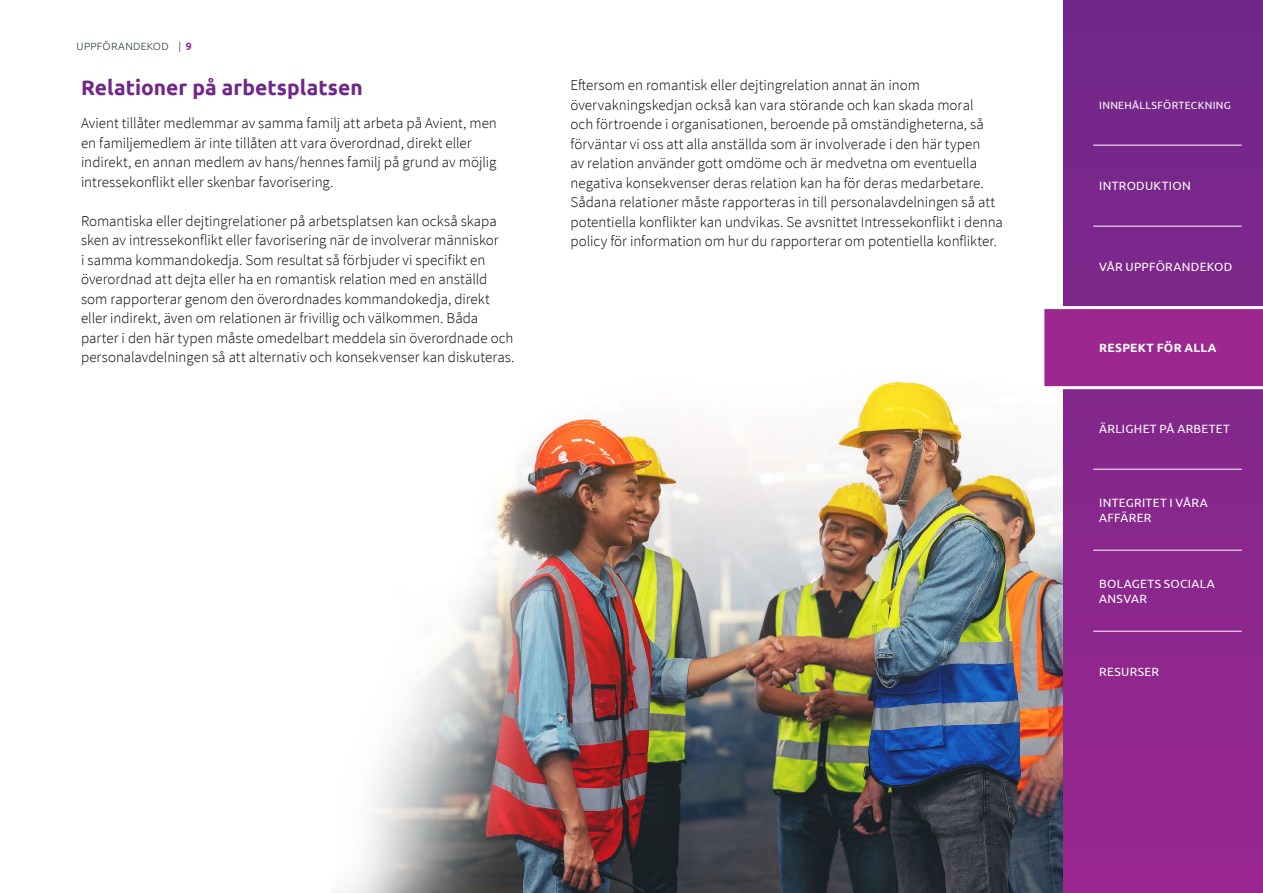
<style>
.page{position:relative;width:1263px;height:893px;background:#fff}
.page>*{position:absolute;margin:0;border:0;box-sizing:border-box;transform-origin:0 0}
.t1{font:700 21px "Ubuntu";color:#6f2789}
.t2{font:300 15px/19.5px "Source Sans Pro";color:#000}
.t3{font:12px/15px "Ubuntu";letter-spacing:.025em;color:#fff}
.t4{font:700 12px "Ubuntu";letter-spacing:.02em;color:#fff}
.t5{font:10.5px "Ubuntu";letter-spacing:.03em;color:#fff}
.t6{font:300 10.5px "Ubuntu";letter-spacing:.025em;color:#313d44}
.s1{font-weight:700;color:#9b278f}
</style>
<div class="page">
<div style="left:1063px;top:0;width:200px;height:893px;background:linear-gradient(to bottom,#70288a,#99278f)"></div>
<div style="left:1079px;top:306px;width:184px;height:83px;background:#9b278f"></div>
<hr style="left:1093px;top:145px;width:149px;height:1px;background:#fff">
<hr style="left:1093px;top:226px;width:149px;height:1px;background:#fff">
<hr style="left:1093px;top:307px;width:149px;height:1px;background:#fff">
<hr style="left:1093px;top:388px;width:149px;height:1px;background:#fff">
<hr style="left:1093px;top:469px;width:149px;height:1px;background:#fff">
<hr style="left:1093px;top:550px;width:149px;height:1px;background:#fff">
<hr style="left:1093px;top:631px;width:149px;height:1px;background:#fff">
<img style="left:340px;top:0;width:739px;height:893px">
<p class="t6" style="left:77px;top:40px;width:117px">UPPFÖRANDEKOD | <span class="s1">9</span></p>
<h1 class="t1" style="left:81px;top:75px;width:283px">Relationer på arbetsplatsen</h1>
<p class="t2" style="left:81px;top:113px;width:417px">Avient tillåter medlemmar av samma familj att arbeta på Avient, men en familjemedlem är inte tillåten att vara överordnad, direkt eller indirekt, en annan medlem av hans/hennes familj på grund av möjlig intressekonflikt eller skenbar favorisering.</p>
<p class="t2" style="left:81px;top:211px;width:435px">Romantiska eller dejtingrelationer på arbetsplatsen kan också skapa sken av intressekonflikt eller favorisering när de involverar människor<br>i samma kommandokedja. Som resultat så förbjuder vi specifikt en överordnad att dejta eller ha en romantisk relation med en anställd som rapporterar genom den överordnades kommandokedja, direkt eller indirekt, även om relationen är frivillig och välkommen. Båda parter i den här typen måste omedelbart meddela sin överordnade och personalavdelningen så att alternativ och konsekvenser kan diskuteras.</p>
<p class="t2" style="left:570px;top:75px;width:434px">Eftersom en romantisk eller dejtingrelation annat än inom övervakningskedjan också kan vara störande och kan skada moral<br>och förtroende i organisationen, beroende på omständigheterna, så förväntar vi oss att alla anställda som är involverade i den här typen<br>av relation använder gott omdöme och är medvetna om eventuella negativa konsekvenser deras relation kan ha för deras medarbetare.<br>Sådana relationer måste rapporteras in till personalavdelningen så att potentiella konflikter kan undvikas. Se avsnittet Intressekonflikt i denna policy för information om hur du rapporterar om potentiella konflikter.</p>
<p class="t5" style="left:1099px;top:99px;width:133px">INNEHÅLLSFÖRTECKNING</p>
<p class="t3" style="left:1099px;top:178px;width:93px">INTRODUKTION</p>
<p class="t3" style="left:1099px;top:259px;width:135px">VÅR UPPFÖRANDEKOD</p>
<p class="t4" style="left:1099px;top:341px;width:119px">RESPEKT FÖR ALLA</p>
<p class="t3" style="left:1099px;top:421px;width:132px">ÄRLIGHET PÅ ARBETET</p>
<p class="t3" style="left:1099px;top:495px;width:110px">INTEGRITET I VÅRA<br>AFFÄRER</p>
<p class="t3" style="left:1099px;top:576px;width:117px">BOLAGETS SOCIALA<br>ANSVAR</p>
<p class="t3" style="left:1099px;top:664px;width:61px">RESURSER</p>
</div>
